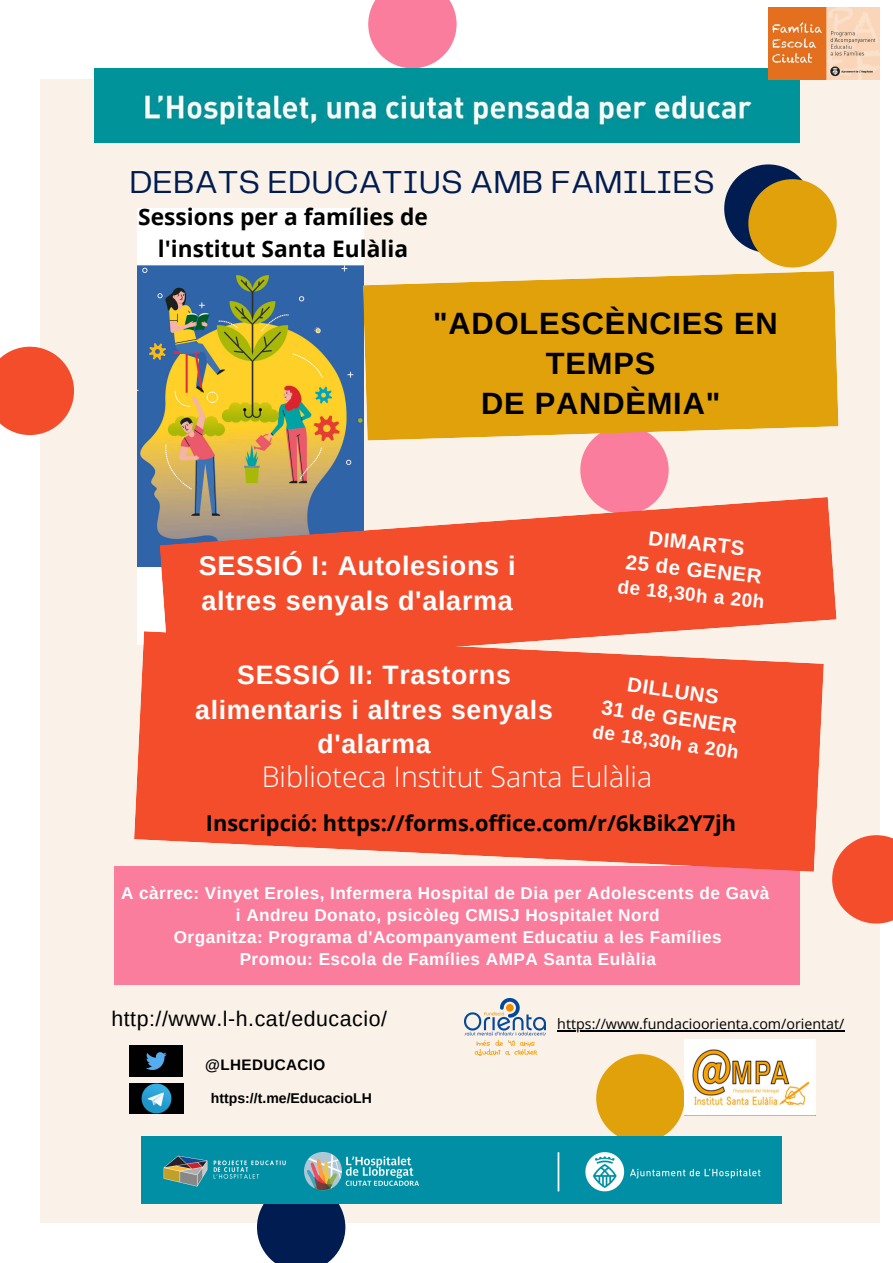
<style>
.page{position:relative;width:893px;height:1263px;background:#fff}
.page>*{position:absolute;margin:0;border:0;box-sizing:border-box;transform-origin:0 0}
.t1{font:33px "Telegraf";color:#011c50}
.t2{font:700 30.83px/40px "Arimo";letter-spacing:.025em;color:#000;text-align:center}
.t3{font:300 28.5px "Open Sans";color:#fff}
.t4{font:700 27px/34.9px "Arimo";letter-spacing:.025em;color:#fff}
.t5{font:700 26.62px/34.3px "Arimo";letter-spacing:.025em;color:#fff;text-align:center}
.t6{font:700 22.73px/31.5px "Open Sans";color:#000;text-align:center}
.t7{font:700 21.75px "Open Sans";color:#000}
.t8{font:21.3px "Arimo";letter-spacing:.025em;color:#000}
.t9{font:700 20.48px "Arimo";color:#fff}
.t10{font:700 18.98px "Arimo";color:#fff}
.t11{font:700 17.17px "Arimo";letter-spacing:.025em;color:#fff}
.t12{font:700 15.23px "Arimo";letter-spacing:.025em;color:#000}
.t13{font:14.25px "Open Sans";color:#000}
.t14{font:700 14.02px "Arimo";color:#000}
</style>
<div class="page">
<div style="left:40px;top:79px;width:839px;height:1144px;background:#faf2e9"></div>
<div style="left:580px;top:426px;width:88px;height:88px;background:#fa7d9d;border-radius:50%"></div>
<svg style="left:368px;top:0;width:88px;height:68px;background:#fa90ab"></svg>
<div style="left:114px;top:866px;width:685px;height:118px;background:#fa7d9d"></div>
<div style="left:724px;top:164px;width:88px;height:89px;background:#011c50;border-radius:50%"></div>
<svg style="left:257px;top:1203px;width:88px;height:60px;background:#173160"></svg>
<div style="left:748px;top:179px;width:88px;height:89px;background:#e1a10b;border-radius:50%"></div>
<svg style="left:832px;top:835px;width:61px;height:88px"></svg>
<div style="left:596px;top:1054px;width:88px;height:88px;background:#e1a10b;border-radius:50%"></div>
<svg style="left:0;top:347px;width:74px;height:88px;background:#f5674a"></svg>
<img style="left:94px;top:68px;width:705px;height:75px">
<img style="left:768px;top:7px;width:111px;height:72px">
<img style="left:142px;top:1136px;width:639px;height:67px">
<img style="left:684px;top:1040px;width:132px;height:75px">
<img style="left:129px;top:1045px;width:54px;height:31px">
<img style="left:129px;top:1083px;width:54px;height:30px">
<img style="left:137px;top:209px;width:226px;height:422px">
<svg style="left:160px;top:497px;width:676px;height:134px;background:#ea6248"></svg>
<svg style="left:363px;top:271px;width:475px;height:169px;background:#e1a61e"></svg>
<svg style="left:134px;top:631px;width:690px;height:241px;background:#f45f41"></svg>
<img style="left:464px;top:999px;width:81px;height:57px">
<hr style="left:557px;top:1030px;width:287px;height:1px;background:#000">
<p class="t1" style="left:129px;top:167px;width:587px">DEBATS EDUCATIUS AMB FAMILIES</p>
<p class="t6" style="left:138px;top:200px;width:291px">Sessions per a famílies de l'institut Santa Eulàlia</p>
<p class="t2" style="left:433px;top:304px;width:346px">"ADOLESCÈNCIES EN<br>TEMPS</p>
<p class="t2" style="left:481px;top:384px;width:241px">DE PANDÈMIA"</p>
<p class="t4" style="left:199px;top:548px;width:318px">SESSIÓ I: Autolesions i altres senyals d'alarma</p>
<p class="t9" style="left:650px;top:526px;width:98px;rotate:6deg">DIMARTS</p>
<p class="t9" style="left:627px;top:551px;width:138px;rotate:6deg">25 de GENER</p>
<p class="t10" style="left:619px;top:576px;width:149px;rotate:6deg">de 18,30h a 20h</p>
<p class="t5" style="left:195px;top:658px;width:359px">SESSIÓ II: Trastorns alimentaris i altres senyals d'alarma</p>
<p class="t9" style="left:629px;top:673px;width:93px;rotate:8deg">DILLUNS</p>
<p class="t10" style="left:594px;top:721px;width:149px;rotate:8deg">de 18,30h a 20h</p>
<p class="t9" style="left:603px;top:696px;width:138px;rotate:8deg">31 de GENER</p>
<p class="t3" style="left:262px;top:757px;width:392px">Biblioteca Institut Santa Eulàlia</p>
<p class="t7" style="left:206px;top:807px;width:532px">Inscripció: https://forms.office.com/r/6kBik2Y7jh</p>
<p class="t11" style="left:121px;top:883px;width:649px">A càrrec: Vinyet Eroles, Infermera Hospital de Dia per Adolescents de Gavà</p>
<p class="t11" style="left:236px;top:905px;width:425px">i Andreu Donato, psicòleg CMISJ Hospitalet Nord</p>
<p class="t11" style="left:174px;top:927px;width:549px">Organitza: Programa d'Acompanyament Educatiu a les Famílies</p>
<p class="t11" style="left:240px;top:949px;width:418px">Promou: Escola de Famílies AMPA Santa Eulàlia</p>
<p class="t8" style="left:111px;top:1006px;width:277px">http://www.l-h.cat/educacio/</p>
<p class="t12" style="left:205px;top:1056px;width:122px">@LHEDUCACIO</p>
<p class="t14" style="left:211px;top:1090px;width:162px">https://t.me/EducacioLH</p>
<p class="t13" style="left:557px;top:1014px;width:289px">https://www.fundacioorienta.com/orientat/</p>
</div>
